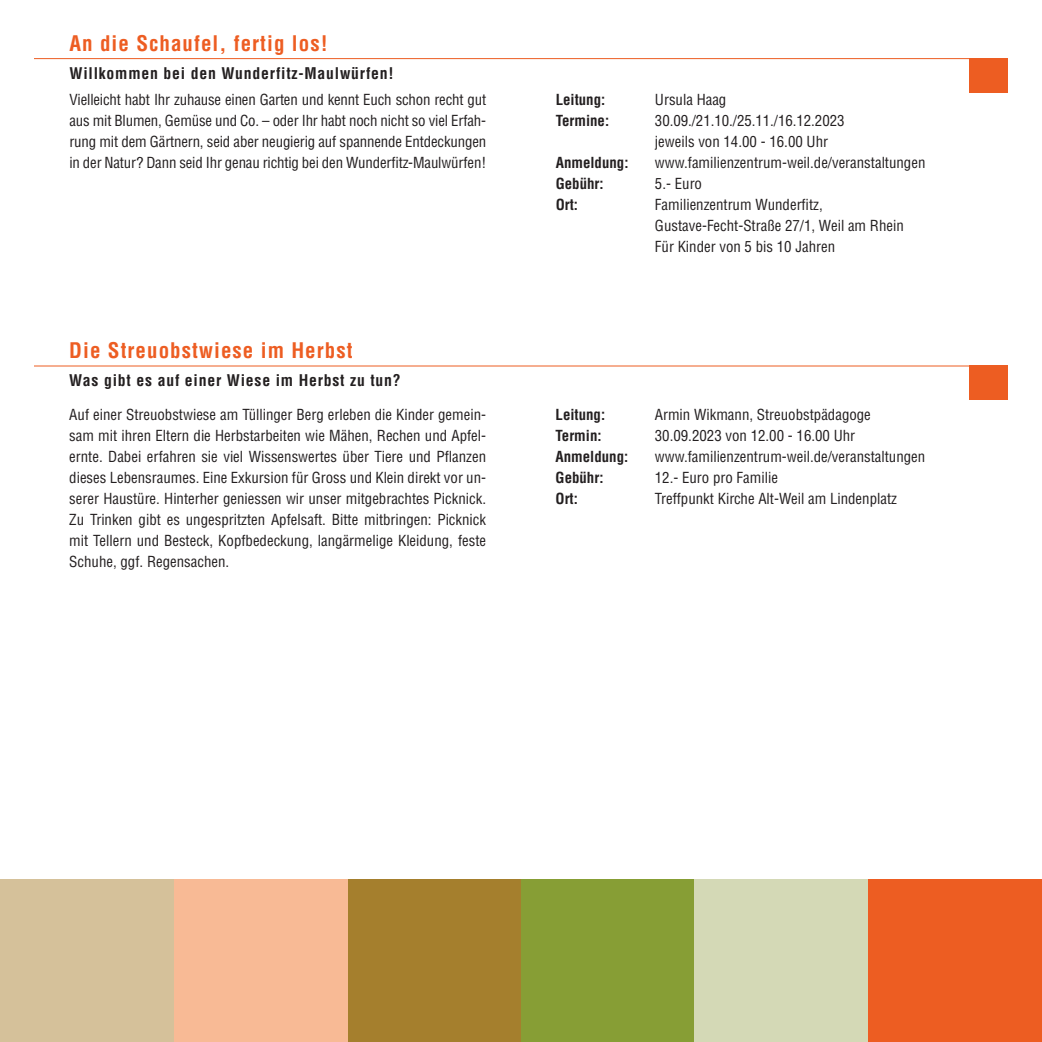
<style>
.page{position:relative;width:1042px;height:1042px;background:#fff}
.page>*{position:absolute;margin:0;border:0;box-sizing:border-box;transform-origin:0 0}
.t1{font:700 condensed 21px "Helvetica";letter-spacing:.05em;color:#ed5d22}
.t2{font:700 condensed 15.75px "Helvetica";letter-spacing:.05em;color:#231f20}
.t3{font:condensed 14.88px/21px "Helvetica";color:#231f20;text-align:justify}
.t4{font:700 condensed 14.88px "Helvetica";color:#231f20}
</style>
<div class="page">
<hr style="left:0;top:365px;width:1016px;height:1px;background:#ed5d22">
<div style="left:969px;top:365px;width:49px;height:35px;background:#ed5d22"></div>
<hr style="left:0;top:58px;width:1017px;height:1px;background:#ed5d22">
<div style="left:969px;top:58px;width:49px;height:35px;background:#ed5d22"></div>
<div style="left:347px;top:880px;width:174px;height:162px;background:#a57f2d"></div>
<div style="left:0;top:880px;width:174px;height:162px;background:#d5c19a"></div>
<div style="left:174px;top:880px;width:173px;height:162px;background:#f8ba95"></div>
<div style="left:0;top:0;width:33px;height:823px;background:#fff"></div>
<div style="left:867px;top:880px;width:175px;height:162px;background:#ed5d22"></div>
<div style="left:521px;top:880px;width:173px;height:162px;background:#879e35"></div>
<div style="left:694px;top:880px;width:173px;height:162px;background:#d4d9b6"></div>
<div style="left:1008px;top:21px;width:34px;height:824px;background:#fff"></div>
<h1 class="t1" style="left:69px;top:30px;width:260px">An die Schaufel, fertig los!</h1>
<p class="t2" style="left:69px;top:63px;width:326px">Willkommen bei den Wunderfitz-Maulwürfen!</p>
<p class="t3" style="left:69px;top:89px;width:418px">Vielleicht habt Ihr zuhause einen Garten und kennt Euch schon recht gut aus mit Blumen, Gemüse und Co. – oder Ihr habt noch nicht so viel Erfah&shy;rung mit dem Gärtnern, seid aber neugierig auf spannende Entdeckungen in der Natur? Dann seid Ihr genau richtig bei den Wunderfitz-Maulwürfen!</p>
<h1 class="t1" style="left:69px;top:337px;width:285px">Die Streuobstwiese im Herbst</h1>
<p class="t2" style="left:69px;top:370px;width:333px">Was gibt es auf einer Wiese im Herbst zu tun?</p>
<p class="t3" style="left:69px;top:404px;width:418px">Auf einer Streuobstwiese am Tüllinger Berg erleben die Kinder gemein&shy;sam mit ihren Eltern die Herbstarbeiten wie Mähen, Rechen und Apfel&shy;ernte. Dabei erfahren sie viel Wissenswertes über Tiere und Pflanzen dieses Lebensraumes. Eine Exkursion für Gross und Klein direkt vor un&shy;serer Haustüre. Hinterher geniessen wir unser mitgebrachtes Picknick.<br>Zu Trinken gibt es ungespritzten Apfelsaft. Bitte mitbringen: Picknick mit Tellern und Besteck, Kopfbedeckung, langärmelige Kleidung, feste Schuhe, ggf. Regensachen.</p>
<p class="t4" style="left:556px;top:90px;width:51px">Leitung:</p>
<p class="t3" style="left:655px;top:89px;width:73px">Ursula Haag</p>
<p class="t4" style="left:556px;top:111px;width:55px">Termine:</p>
<p class="t3" style="left:655px;top:110px;width:191px">30.09./21.10./25.11./16.12.2023 jeweils von 14.00 - 16.00 Uhr</p>
<p class="t4" style="left:556px;top:153px;width:74px">Anmeldung:</p>
<p class="t3" style="left:655px;top:152px;width:272px">www.familienzentrum-weil.de/veranstaltungen</p>
<p class="t4" style="left:556px;top:174px;width:49px">Gebühr:</p>
<p class="t3" style="left:655px;top:173px;width:49px">5.- Euro</p>
<p class="t4" style="left:556px;top:195px;width:24px">Ort:</p>
<p class="t3" style="left:655px;top:194px;width:250px;text-align:left">Familienzentrum Wunderfitz,<br>Gustave-Fecht-Straße 27/1, Weil am Rhein<br>Für Kinder von 5 bis 10 Jahren</p>
<p class="t4" style="left:555px;top:405px;width:51px">Leitung:</p>
<p class="t3" style="left:655px;top:404px;width:218px">Armin Wikmann, Streuobstpädagoge</p>
<p class="t4" style="left:555px;top:426px;width:48px">Termin:</p>
<p class="t3" style="left:655px;top:425px;width:202px">30.09.2023 von 12.00 - 16.00 Uhr</p>
<p class="t4" style="left:555px;top:447px;width:74px">Anmeldung:</p>
<p class="t3" style="left:655px;top:446px;width:272px">www.familienzentrum-weil.de/veranstaltungen</p>
<p class="t4" style="left:555px;top:468px;width:49px">Gebühr:</p>
<p class="t3" style="left:655px;top:467px;width:125px">12.- Euro pro Familie</p>
<p class="t4" style="left:555px;top:489px;width:24px">Ort:</p>
<p class="t3" style="left:655px;top:488px;width:244px">Treffpunkt Kirche Alt-Weil am Lindenplatz</p>
</div>
